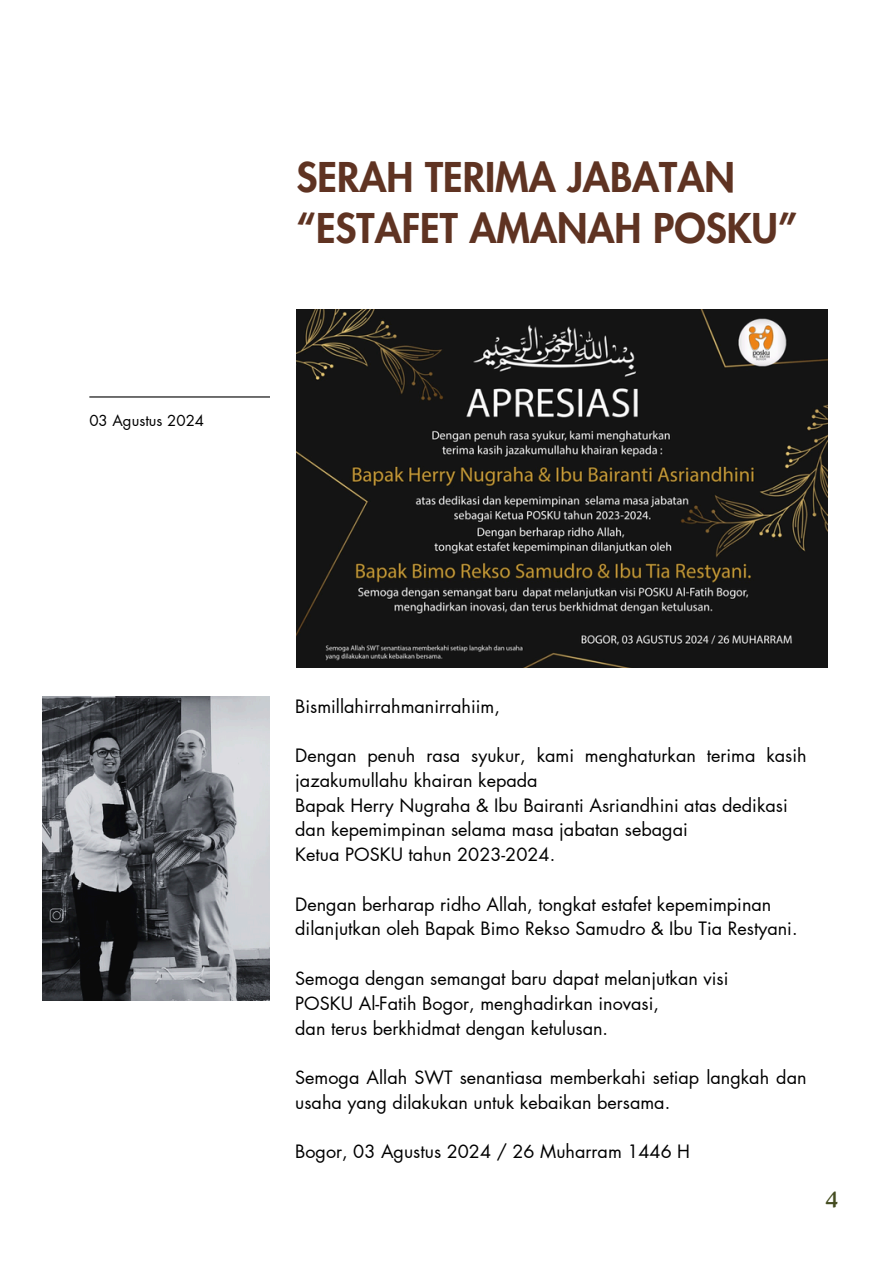
<style>
.page{position:relative;width:894px;height:1264px;background:#fff}
.page>*{position:absolute;margin:0;border:0;box-sizing:border-box;transform-origin:0 0}
.t1{font:800 40.05px/50.7px "Futura LT Pro";color:#5f3322}
.t2{font:21.9px "Roca Two";color:#454d21}
.t3{font:18px/24.8px "Futura LT Pro";color:#000}
.t4{font:15px "Futura LT Pro";color:#000}
</style>
<div class="page">
<hr style="left:89px;top:396px;width:181px;height:1px;background:#000">
<img style="left:296px;top:310px;width:531px;height:357px">
<img style="left:42px;top:696px;width:227px;height:304px">
<h1 class="t4" style="left:89px;top:413px;width:116px">03 Agustus 2024</h1>
<p class="t1" style="left:296px;top:154px;width:502px">SERAH TERIMA JABATAN “ESTAFET AMANAH POSKU”</p>
<h2 class="t3" style="left:295px;top:694px;width:206px">Bismillahirrahmanirrahiim,</h2>
<h2 class="t3" style="left:295px;top:744px;width:512px">Dengan penuh rasa syukur, kami menghaturkan terima kasih jazakumullahu khairan kepada<br>Bapak Herry Nugraha &amp; Ibu Bairanti Asriandhini atas dedikasi dan kepemimpinan selama masa jabatan sebagai<br>Ketua POSKU tahun 2023-2024.</h2>
<h2 class="t3" style="left:295px;top:892px;width:503px">Dengan berharap ridho Allah, tongkat estafet kepemimpinan dilanjutkan oleh Bapak Bimo Rekso Samudro &amp; Ibu Tia Restyani.</h2>
<h2 class="t3" style="left:295px;top:966px;width:434px">Semoga dengan semangat baru dapat melanjutkan visi<br>POSKU Al-Fatih Bogor, menghadirkan inovasi,<br>dan terus berkhidmat dengan ketulusan.</h2>
<h2 class="t3" style="left:295px;top:1065px;width:512px">Semoga Allah SWT senantiasa memberkahi setiap langkah dan usaha yang dilakukan untuk kebaikan bersama.</h2>
<h2 class="t3" style="left:295px;top:1140px;width:396px">Bogor, 03 Agustus 2024 / 26 Muharram 1446 H</h2>
<p class="t2" style="left:824px;top:1186px;width:15px">4</p>
</div>
